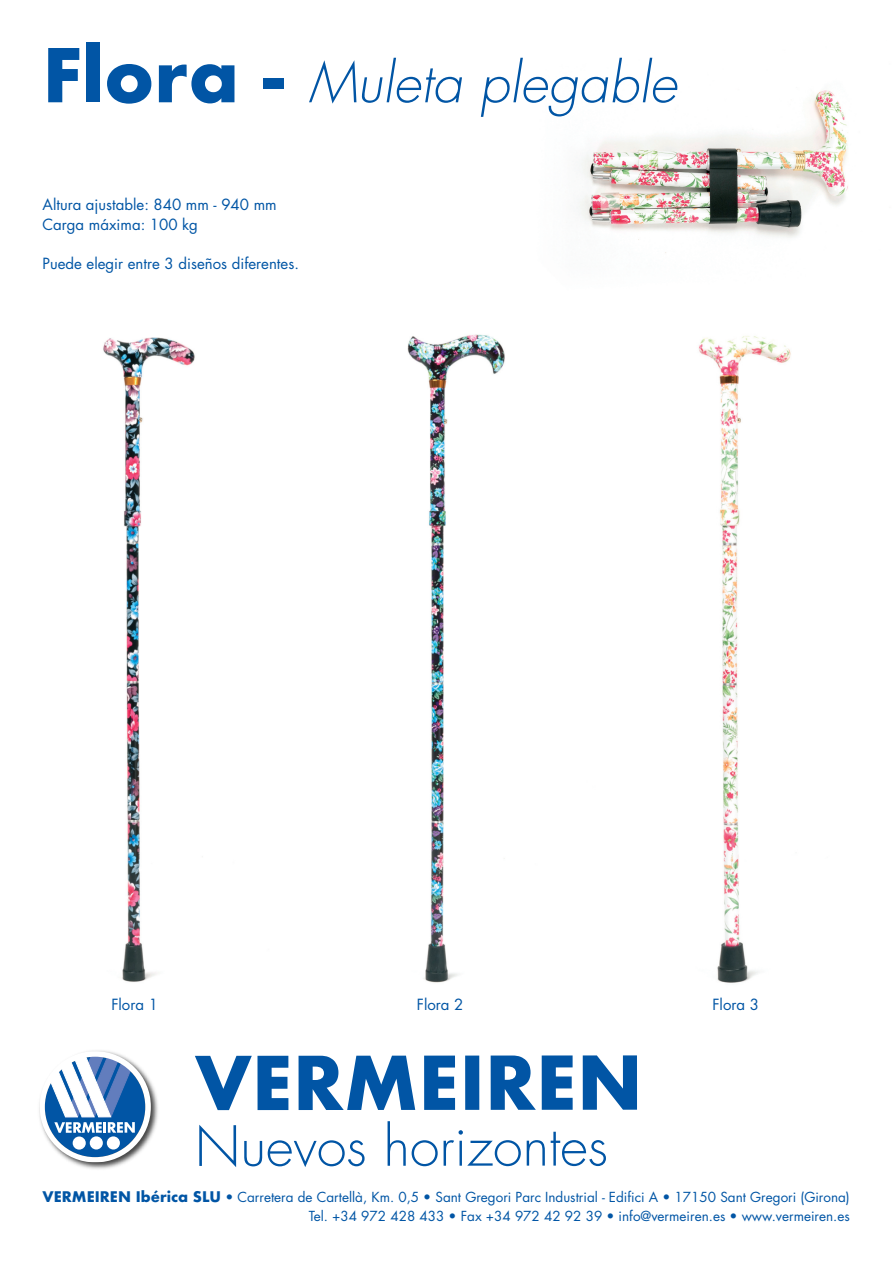
<style>
.page{position:relative;width:893px;height:1263px;background:#fff}
.page>*{position:absolute;margin:0;border:0;box-sizing:border-box;transform-origin:0 0}
.t1{font:700 72px "Futura";color:#0155a5}
.t2{font:italic 300 54px "Futura";color:#0155a5}
.t3{font:300 54px "Futura";color:#0155a5}
.t4{font:15px/19.6px "Futura";color:#0155a5}
.t5{font:13.5px/18.5px "Futura";color:#0155a5;text-align:right}
.s1{font-weight:700;font-style:normal;font-size:72px}
.s2{font-weight:700;font-size:14.25px}
</style>
<div class="page">
<img style="left:39px;top:1050px;width:119px;height:119px">
<svg style="left:40px;top:1051px;width:111px;height:111px"></svg>
<img style="left:103px;top:337px;width:92px;height:645px">
<img style="left:407px;top:334px;width:98px;height:649px">
<img style="left:698px;top:336px;width:93px;height:647px">
<img style="left:579px;top:90px;width:269px;height:163px">
<h2 class="t2" style="left:43px;top:58px;width:636px"><span class="s1">Flora -</span> Muleta plegable</h2>
<p class="t4" style="left:43px;top:196px;width:236px">Altura ajustable: 840 mm - 940 mm<br>Carga máxima: 100 kg</p>
<p class="t4" style="left:43px;top:255px;width:258px">Puede elegir entre 3 diseños diferentes.</p>
<p class="t4" style="left:111px;top:996px;width:48px">Flora 1</p>
<p class="t4" style="left:417px;top:996px;width:48px">Flora 2</p>
<p class="t4" style="left:712px;top:996px;width:48px">Flora 3</p>
<h1 class="t1" style="left:195px;top:1031px;width:449px">VERMEIREN</h1>
<h2 class="t3" style="left:195px;top:1121px;width:415px">Nuevos horizontes</h2>
<p class="t5" style="left:42px;top:1189px;width:809px"><span class="s2">VERMEIREN Ibérica SLU</span> • Carretera de Cartellà, Km. 0,5 • Sant Gregori Parc Industrial - Edifici A • 17150 Sant Gregori (Girona)<br>Tel. +34 972 428 433 • Fax +34 972 42 92 39 • info@vermeiren.es • www.vermeiren.es</p>
</div>
